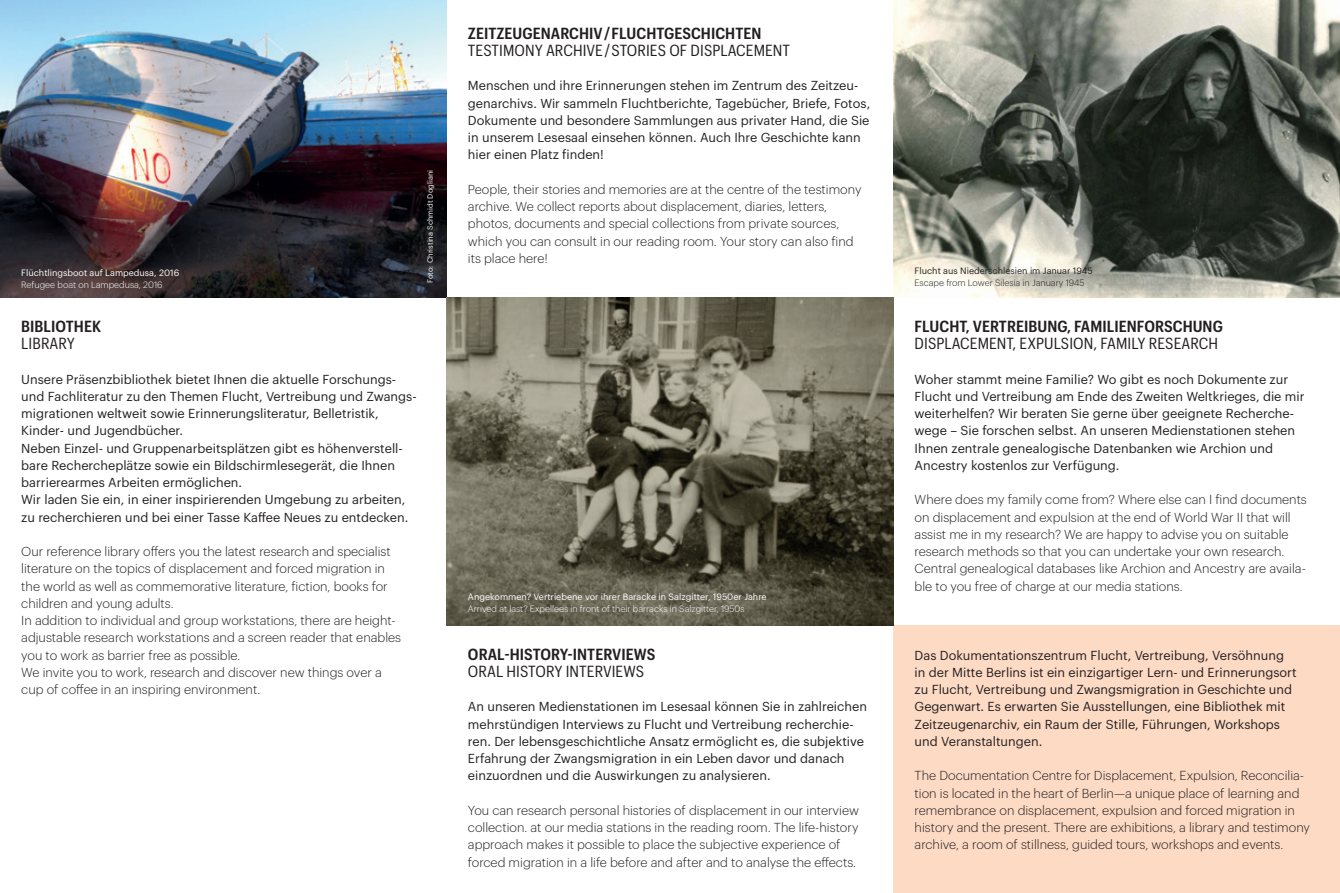
<style>
.page{position:relative;width:1340px;height:893px;background:#fff}
.page>*{position:absolute;margin:0;border:0;box-sizing:border-box;transform-origin:0 0}
.t1{font:600 15.75px "Graphik Compact";letter-spacing:.005em;color:#231f20}
.t2{font:15.75px "Graphik Compact";letter-spacing:.005em;color:#231f20}
.t3{font:12.75px/17.2px "Graphik";color:#231f20}
.t4{font:300 12.75px/17.2px "Graphik";color:#231f20}
.t5{font:9px "Graphik";color:#fff}
.t6{font:300 9px "Graphik";color:#fff}
.t7{font:9px "Graphik";color:#231f20}
.t8{font:300 9px "Graphik";color:#231f20}
.t9{font:7.5px "Graphik";color:#fff}
</style>
<div class="page">
<div style="left:893px;top:625px;width:446px;height:268px;background:#fddac4"></div>
<img style="left:0;top:0;width:446px;height:297px">
<img style="left:893px;top:0;width:446px;height:297px">
<img style="left:446px;top:297px;width:447px;height:328px">
<p class="t5" style="left:21px;top:265px;width:159px">Flüchtlingsboot auf Lampedusa, 2016</p>
<p class="t6" style="left:21px;top:278px;width:143px">Refugee boat on Lampedusa, 2016</p>
<p class="t9" style="left:424px;top:283px;width:115px;rotate:-90deg">Foto: Christina Schmidt Dogliani</p>
<p class="t1" style="left:21px;top:314px;width:81px">BIBLIOTHEK</p>
<p class="t2" style="left:21px;top:332px;width:55px">LIBRARY</p>
<p class="t3" style="left:21px;top:369px;width:397px">Unsere Präsenzbibliothek bietet Ihnen die aktuelle Forschungs&shy;und Fachliteratur zu den Themen Flucht, Vertreibung und Zwangs&shy;migrationen weltweit sowie Erinnerungsliteratur, Belletristik, Kinder- und Jugendbücher.</p>
<p class="t3" style="left:21px;top:438px;width:383px">Neben Einzel- und Gruppenarbeitsplätzen gibt es höhenverstell&shy;bare Rechercheplätze sowie ein Bildschirmlesegerät, die Ihnen barrierearmes Arbeiten ermöglichen.</p>
<p class="t3" style="left:21px;top:490px;width:388px">Wir laden Sie ein, in einer inspirierenden Umgebung zu arbeiten, zu recherchieren und bei einer Tasse Kaffee Neues zu entdecken.</p>
<p class="t4" style="left:21px;top:542px;width:371px">Our reference library offers you the latest research and specialist literature on the topics of displacement and forced migration in the world as well as commemorative literature, fiction, books for children and young adults.</p>
<p class="t4" style="left:21px;top:611px;width:381px">In addition to individual and group workstations, there are height&shy;adjustable research workstations and a screen reader that enables you to work as barrier free as possible.</p>
<p class="t4" style="left:21px;top:663px;width:362px">We invite you to work, research and discover new things over a cup of coffee in an inspiring environment.</p>
<p class="t1" style="left:468px;top:21px;width:295px">ZEITZEUGENARCHIV / FLUCHTGESCHICHTEN</p>
<p class="t2" style="left:468px;top:39px;width:324px">TESTIMONY ARCHIVE / STORIES OF DISPLACEMENT</p>
<p class="t3" style="left:468px;top:76px;width:404px">Menschen und ihre Erinnerungen stehen im Zentrum des Zeitzeu&shy;genarchivs. Wir sammeln Fluchtberichte, Tagebücher, Briefe, Fotos, Dokumente und besondere Sammlungen aus privater Hand, die Sie in unserem Lesesaal einsehen können. Auch Ihre Geschichte kann hier einen Platz finden!</p>
<p class="t4" style="left:468px;top:180px;width:395px">People, their stories and memories are at the centre of the testimony archive. We collect reports about displacement, diaries, letters, photos, documents and special collections from private sources, which you can consult in our reading room. Your story can also find its place here!</p>
<p class="t5" style="left:468px;top:590px;width:300px">Angekommen? Vertriebene vor ihrer Baracke in Salzgitter, 1950er Jahre</p>
<p class="t6" style="left:468px;top:602px;width:278px">Arrived at last? Expellees in front of their barracks in Salzgitter, 1950s</p>
<p class="t1" style="left:468px;top:642px;width:189px">ORAL-HISTORY-INTERVIEWS</p>
<p class="t2" style="left:468px;top:660px;width:178px">ORAL HISTORY INTERVIEWS</p>
<p class="t3" style="left:468px;top:697px;width:400px">An unseren Medienstationen im Lesesaal können Sie in zahlreichen mehrstündigen Interviews zu Flucht und Vertreibung recherchie&shy;ren. Der lebensgeschichtliche Ansatz ermöglicht es, die subjektive Erfahrung der Zwangsmigration in ein Leben davor und danach einzuordnen und die Auswirkungen zu analysieren.</p>
<p class="t4" style="left:468px;top:801px;width:392px">You can research personal histories of displacement in our interview collection. at our media stations in the reading room. The life-history approach makes it possible to place the subjective experience of forced migration in a life before and after and to analyse the effects.</p>
<p class="t7" style="left:914px;top:264px;width:180px">Flucht aus Niederschlesien im Januar 1945</p>
<p class="t8" style="left:914px;top:277px;width:171px">Escape from Lower Silesia in January 1945</p>
<p class="t1" style="left:914px;top:314px;width:310px">FLUCHT, VERTREIBUNG, FAMILIENFORSCHUNG</p>
<p class="t2" style="left:914px;top:332px;width:305px">DISPLACEMENT, EXPULSION, FAMILY RESEARCH</p>
<p class="t3" style="left:914px;top:369px;width:391px">Woher stammt meine Familie? Wo gibt es noch Dokumente zur Flucht und Vertreibung am Ende des Zweiten Weltkrieges, die mir weiterhelfen? Wir beraten Sie gerne über geeignete Recherche&shy;wege – Sie forschen selbst. An unseren Medienstationen stehen Ihnen zentrale genealogische Datenbanken wie Archion und Ancestry kostenlos zur Verfügung.</p>
<p class="t4" style="left:914px;top:490px;width:394px">Where does my family come from? Where else can I find documents on displacement and expulsion at the end of World War II that will assist me in my research? We are happy to advise you on suitable research methods so that you can undertake your own research.<br>Central genealogical databases like Archion and Ancestry are availa&shy;ble to you free of charge at our media stations.</p>
<p class="t3" style="left:914px;top:645px;width:383px">Das Dokumentationszentrum Flucht, Vertreibung, Versöhnung in der Mitte Berlins ist ein einzigartiger Lern- und Erinnerungsort zu Flucht, Vertreibung und Zwangsmigration in Geschichte und Gegenwart. Es erwarten Sie Ausstellungen, eine Bibliothek mit Zeitzeugenarchiv, ein Raum der Stille, Führungen, Workshops und Veranstaltungen.</p>
<p class="t4" style="left:914px;top:766px;width:397px">The Documentation Centre for Displacement, Expulsion, Reconcilia&shy;tion is located in the heart of Berlin—a unique place of learning and remembrance on displacement, expulsion and forced migration in history and the present. There are exhibitions, a library and testimony archive, a room of stillness, guided tours, workshops and events.</p>
</div>
